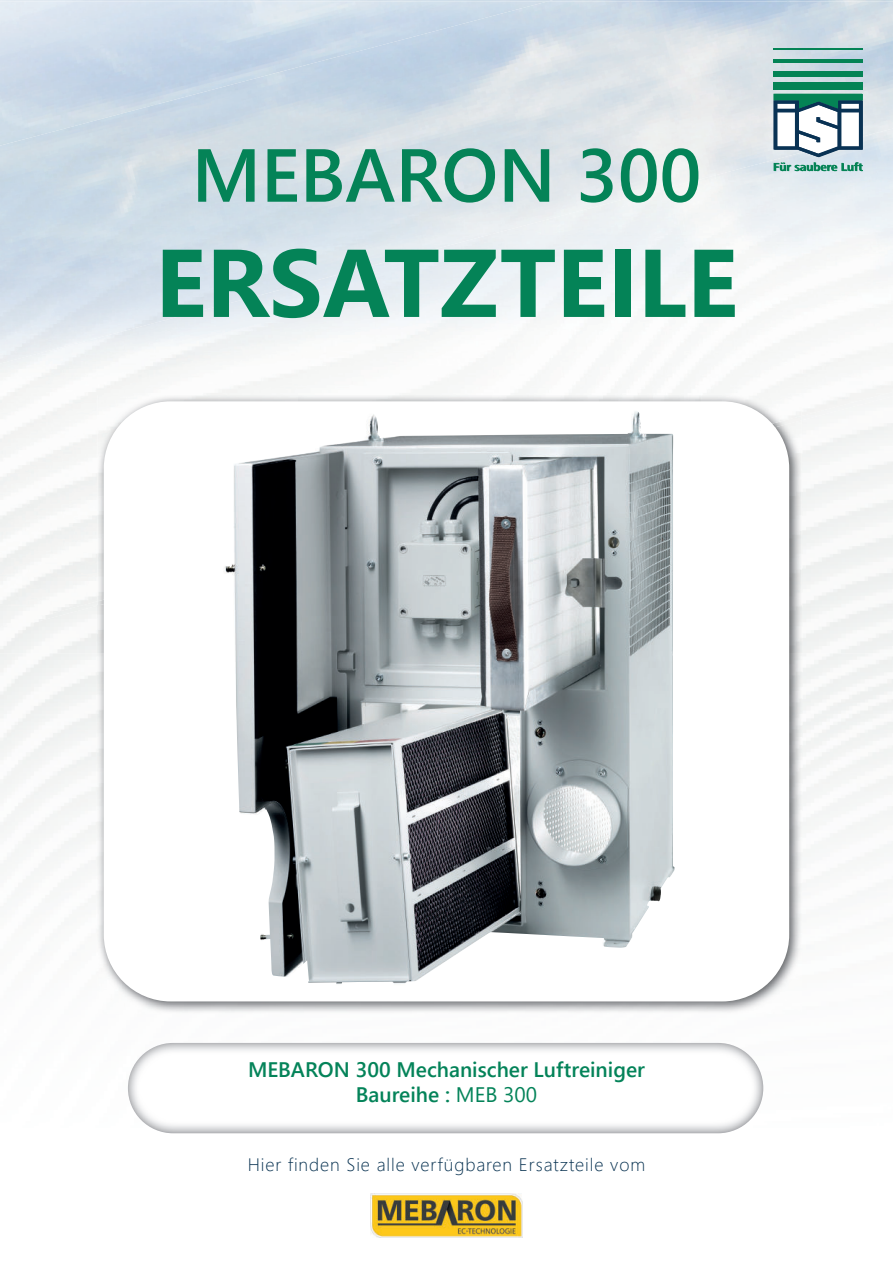
<style>
.page{position:relative;width:893px;height:1263px;background:#fff}
.page>*{position:absolute;margin:0;border:0;box-sizing:border-box;transform-origin:0 0}
.t1{font:700 96px "Segoe UI";color:#048357}
.t2{font:600 75px "Segoe UI";color:#048357}
.t3{font:600 21px/25.2px "Segoe UI";color:#048359;text-align:center}
.t4{font:300 18px "Segoe UI";letter-spacing:.05em;color:#083251}
.s1{font-weight:400}
</style>
<div class="page">
<div style="left:0;top:606px;width:80px;height:21px;background:#f3f4f4"></div>
<div style="left:0;top:364px;width:104px;height:242px;background:#f6f7f6"></div>
<div style="left:788px;top:156px;width:105px;height:26px;background:#dde8f0"></div>
<img style="left:0;top:104px;width:211px;height:260px">
<img style="left:630px;top:1px;width:158px;height:197px">
<img style="left:787px;top:1px;width:106px;height:155px">
<img style="left:153px;top:90px;width:58px;height:15px">
<img style="left:349px;top:35px;width:72px;height:19px">
<hr style="left:773px;top:49px;width:89px;height:1px;background:#048355">
<hr style="left:773px;top:59px;width:89px;height:4px;background:#048355">
<div style="left:773px;top:71px;width:89px;height:5px;background:#048355"></div>
<div style="left:773px;top:82px;width:89px;height:8px;background:#048355"></div>
<img style="left:128px;top:1043px;width:635px;height:90px;border-radius:45px">
<img style="left:97px;top:606px;width:705px;height:408px">
<img style="left:97px;top:395px;width:201px;height:206px">
<img style="left:298px;top:395px;width:201px;height:6px">
<img style="left:499px;top:395px;width:202px;height:6px">
<img style="left:701px;top:395px;width:101px;height:48px">
<div style="left:104px;top:401px;width:685px;height:600px;background:#fff;border-radius:67px"></div>
<hr style="left:774px;top:49px;width:89px;height:1px;background:#048355">
<hr style="left:774px;top:59px;width:89px;height:4px;background:#048355">
<div style="left:774px;top:71px;width:89px;height:6px;background:#048355"></div>
<div style="left:774px;top:82px;width:89px;height:8px;background:#048355"></div>
<svg style="left:773px;top:94px;width:90px;height:77px"></svg>
<img style="left:224px;top:414px;width:409px;height:570px">
<img style="left:371px;top:1193px;width:151px;height:45px">
<h2 class="t2" style="left:192px;top:145px;width:511px">MEBARON 300</h2>
<h1 class="t1" style="left:155px;top:245px;width:584px">ERSATZTEILE</h1>
<p class="t3" style="left:248px;top:1059px;width:398px">MEBARON 300 Mechanischer Luftreiniger<br>Baureihe : <span class="s1">MEB 300</span></p>
<p class="t4" style="left:248px;top:1157px;width:399px">Hier finden Sie alle verfügbaren Ersatzteile vom</p>
</div>
